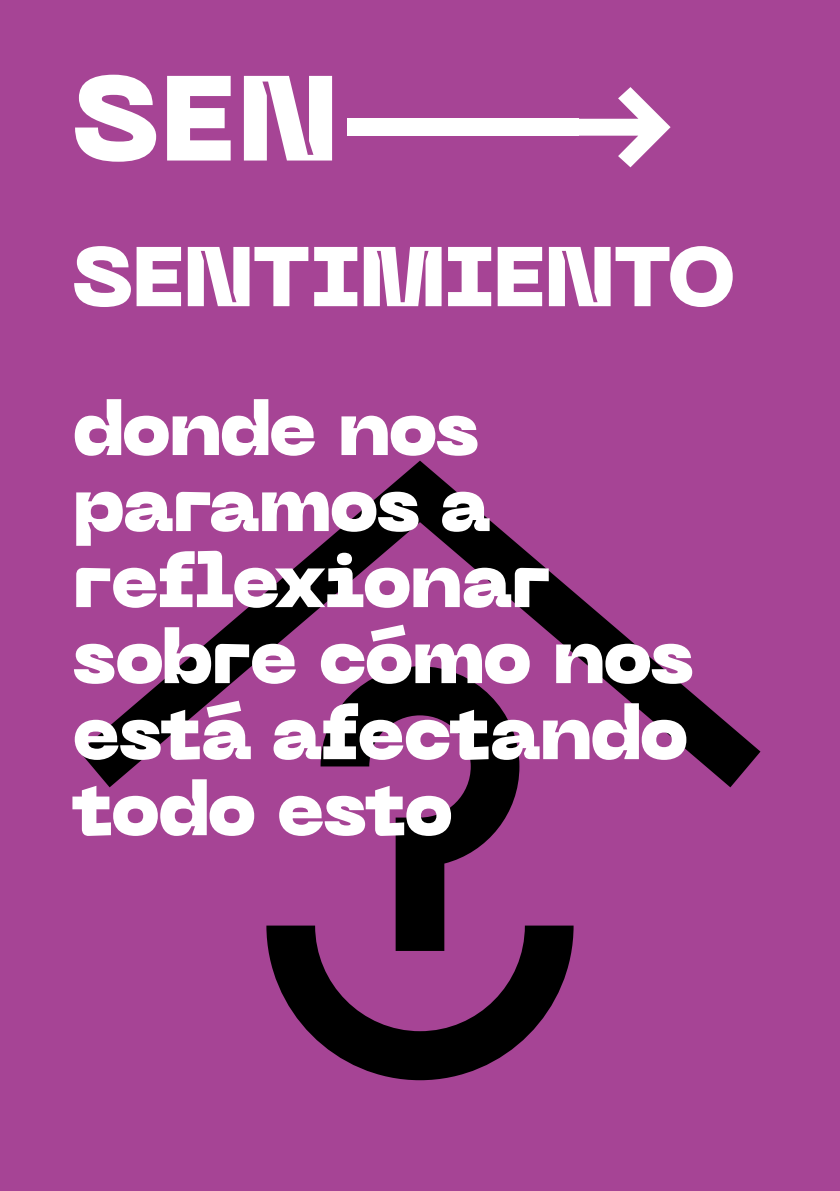
<style>
.page{position:relative;width:840px;height:1191px;background:#fff}
.page>*{position:absolute;margin:0;border:0;box-sizing:border-box;transform-origin:0 0}
.t1{font:900 120px "Neue Machina";color:#fff}
.t2{font:900 84px "Neue Machina";letter-spacing:-.02em;color:#fff}
.t3{font:900 76px/76px "Neue Machina";letter-spacing:-.035em;color:#fff}
</style>
<div class="page">
<div style="left:0;top:0;width:839px;height:1191px;background:#a64495"></div>
<svg style="left:266px;top:925px;width:307px;height:155px"></svg>
<svg style="left:79px;top:460px;width:681px;height:327px"></svg>
<svg style="left:320px;top:666px;width:199px;height:285px"></svg>
<h1 class="t1" style="left:72px;top:38px;width:607px">SEN——→</h1>
<p class="t2" style="left:72px;top:220px;width:665px">SENTIMIENTO</p>
<p class="t3" style="left:72px;top:394px;width:622px">donde nos paramos a reflexionar sobre cómo nos está afectando todo esto</p>
</div>
